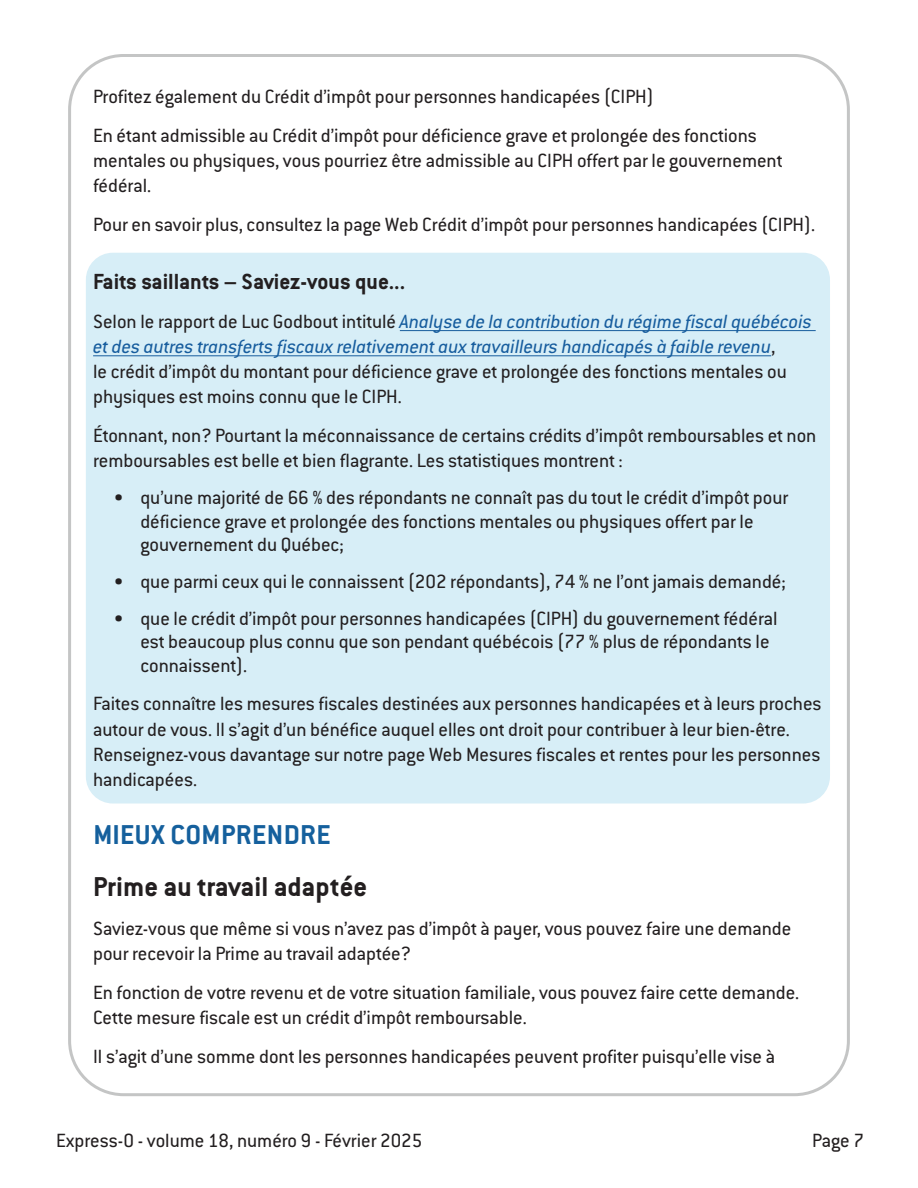
<style>
.page{position:relative;width:918px;height:1188px;background:#fff}
.page>*{position:absolute;margin:0;border:0;box-sizing:border-box;transform-origin:0 0}
.t1{font:700 30px "Conduit ITC";color:#231f20}
.t2{font:700 30px "Conduit ITC";letter-spacing:.015em;color:#15609d}
.t3{font:700 24px "Conduit ITC";color:#231f20}
.t4{font:21px/25.2px "Conduit ITC";color:#231f20}
.s1{font-style:italic;color:#175d9e}
</style>
<div class="page">
<div style="left:86px;top:253px;width:744px;height:551px;background:#d7eef7;border-radius:27px"></div>
<hr style="left:400px;top:330px;width:416px;height:1px;background:#175d9e">
<hr style="left:93px;top:356px;width:678px;height:1px;background:#175d9e">
<p class="t4" style="left:93px;top:76px;width:665px;line-height:38.7px">Profitez également du Crédit d’impôt pour personnes handicapées (CIPH)<br>En étant admissible au Crédit d’impôt pour déficience grave et prolongée des fonctions</p>
<p class="t4" style="left:93px;top:147px;width:691px">mentales ou physiques, vous pourriez être admissible au CIPH offert par le gouvernement fédéral.</p>
<p class="t4" style="left:93px;top:211px;width:724px">Pour en savoir plus, consultez la page Web Crédit d’impôt pour personnes handicapées (CIPH).</p>
<p class="t3" style="left:93px;top:267px;width:314px">Faits saillants – Saviez-vous que...</p>
<p class="t4" style="left:93px;top:308px;width:720px">Selon le rapport de Luc Godbout intitulé <span class="s1">Analyse de la contribution du régime fiscal québécois et des autres transferts fiscaux relativement aux travailleurs handicapés à faible revenu</span>,<br>le crédit d’impôt du montant pour déficience grave et prolongée des fonctions mentales ou physiques est moins connu que le CIPH.</p>
<p class="t4" style="left:93px;top:422px;width:725px">Étonnant, non? Pourtant la méconnaissance de certains crédits d’impôt remboursables et non remboursables est belle et bien flagrante. Les statistiques montrent :</p>
<p class="t4" style="left:140px;top:485px;width:649px;line-height:23.4px;text-indent:-27px">• qu’une majorité de 66 % des répondants ne connaît pas du tout le crédit d’impôt pour déficience grave et prolongée des fonctions mentales ou physiques offert par le gouvernement du Québec;</p>
<p class="t4" style="left:113px;top:568px;width:674px">• que parmi ceux qui le connaissent (202 répondants), 74 % ne l’ont jamais demandé;</p>
<p class="t4" style="left:140px;top:606px;width:639px;line-height:23.4px;text-indent:-27px">• que le crédit d’impôt pour personnes handicapées (CIPH) du gouvernement fédéral est beaucoup plus connu que son pendant québécois (77 % plus de répondants le connaissent).</p>
<p class="t4" style="left:93px;top:691px;width:730px">Faites connaître les mesures fiscales destinées aux personnes handicapées et à leurs proches autour de vous. Il s’agit d’un bénéfice auquel elles ont droit pour contribuer à leur bien-être.<br>Renseignez-vous davantage sur notre page Web Mesures fiscales et rentes pour les personnes handicapées.</p>
<h1 class="t2" style="left:93px;top:817px;width:239px">MIEUX COMPRENDRE</h1>
<h1 class="t1" style="left:93px;top:869px;width:276px">Prime au travail adaptée</h1>
<p class="t4" style="left:93px;top:915px;width:700px">Saviez-vous que même si vous n’avez pas d’impôt à payer, vous pouvez faire une demande pour recevoir la Prime au travail adaptée?</p>
<p class="t4" style="left:93px;top:979px;width:708px">En fonction de votre revenu et de votre situation familiale, vous pouvez faire cette demande.<br>Cette mesure fiscale est un crédit d’impôt remboursable.</p>
<p class="t4" style="left:93px;top:1043px;width:684px">Il s’agit d’une somme dont les personnes handicapées peuvent profiter puisqu’elle vise à</p>
<p class="t4" style="left:56px;top:1127px;width:368px">Express-O - volume 18, numéro 9 - Février 2025</p>
<p class="t4" style="left:812px;top:1127px;width:53px">Page 7</p>
</div>
